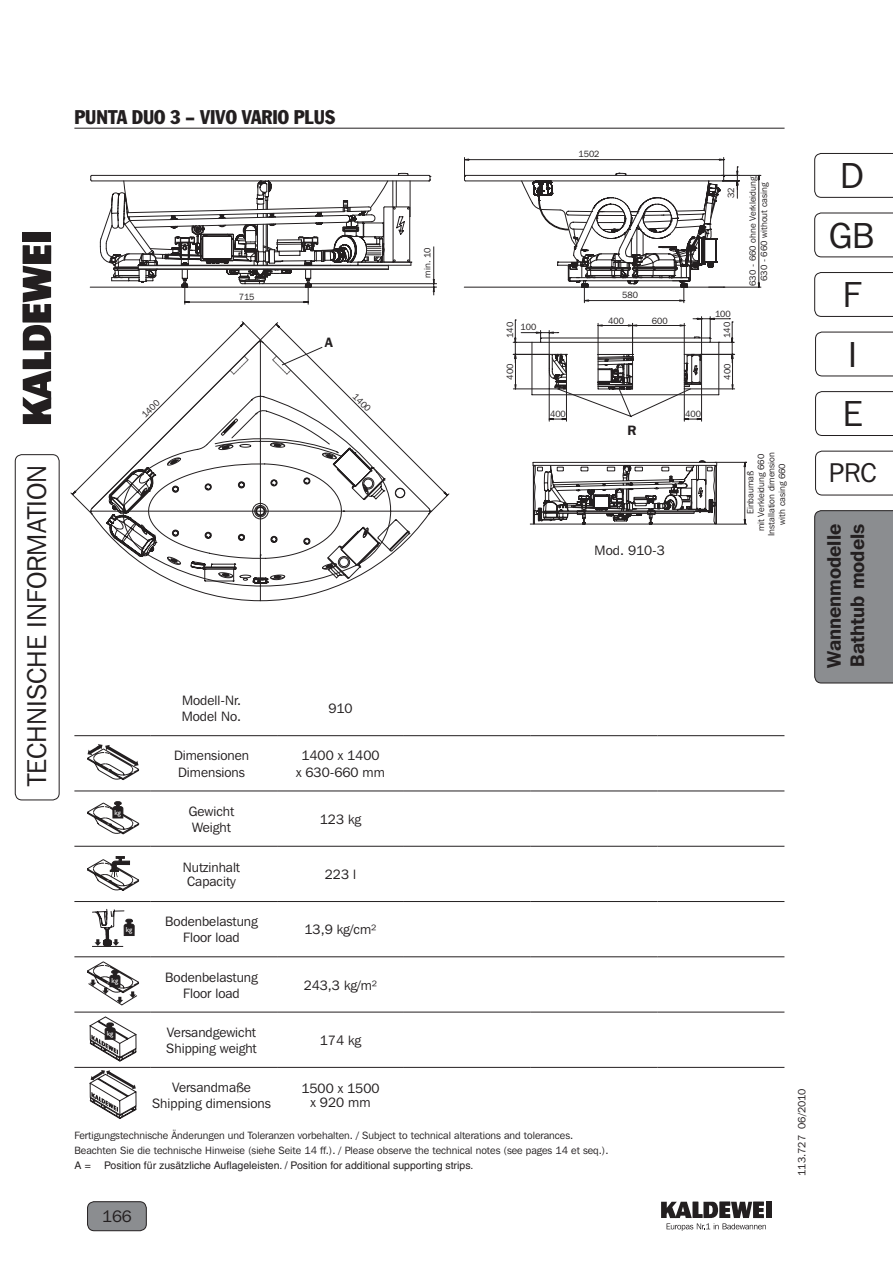
<style>
.page{position:relative;width:893px;height:1263px;background:#fff}
.page>*{position:absolute;margin:0;border:0;box-sizing:border-box;transform-origin:0 0}
.t1{font:36px "Franklin Gothic IT Cby BT";color:#231f20}
.t2{font:27px "Franklin Gothic IT Cby BT";color:#231f20}
.t3{font:600 19.5px/23.4px "Franklin Gothic IT Cby BT";color:#231f20}
.t4{font:condensed 19.5px "Franklin Gothic";color:#231f20}
.t5{font:16.5px "Franklin Gothic IT Cby BT";color:#231f20}
.t6{font:13.5px/16.2px "Franklin Gothic IT Cby BT";color:#231f20;text-align:center}
.t7{font:600 13.5px "Franklin Gothic IT Cby BT";color:#231f20}
.t8{font:10.5px/15px "Franklin Gothic IT Cby BT";color:#231f20}
.t9{font:10.5px "Helvetica";color:#231f20}
.t10{font:9px/10.5px "Franklin Gothic IT Cby BT";color:#231f20;text-align:center}
.t11{font:7.35px "Gill Sans";letter-spacing:-.015em;color:#fff}
</style>
<div class="page">
<svg style="left:87px;top:1201px;width:60px;height:30px;background:#858789"></svg>
<div style="left:814px;top:510px;width:79px;height:174px;background:#8b8d90"></div>
<svg style="left:15px;top:454px;width:44px;height:347px"></svg>
<div style="left:23px;top:232px;width:28px;height:10px;background:#231f20"></div>
<svg style="left:23px;top:245px;width:28px;height:179px"></svg>
<div style="left:766px;top:1202px;width:6px;height:16px;background:#231f20"></div>
<svg style="left:661px;top:1202px;width:105px;height:29px"></svg>
<svg style="left:814px;top:153px;width:79px;height:44px"></svg>
<div style="left:819px;top:160px;width:65px;height:30px;background:#fff"></div>
<svg style="left:814px;top:212px;width:79px;height:45px"></svg>
<svg style="left:814px;top:272px;width:79px;height:44px"></svg>
<svg style="left:815px;top:331px;width:78px;height:45px"></svg>
<svg style="left:815px;top:391px;width:78px;height:44px"></svg>
<svg style="left:815px;top:450px;width:78px;height:45px"></svg>
<hr style="left:74px;top:128px;width:710px;height:1px;background:#231f20">
<hr style="left:74px;top:735px;width:76px;height:1px;background:#231f20">
<hr style="left:150px;top:735px;width:127px;height:1px;background:#231f20">
<hr style="left:277px;top:735px;width:127px;height:1px;background:#231f20">
<hr style="left:404px;top:735px;width:127px;height:1px;background:#231f20">
<hr style="left:531px;top:735px;width:127px;height:1px;background:#231f20">
<hr style="left:658px;top:735px;width:126px;height:1px;background:#231f20">
<hr style="left:74px;top:790px;width:76px;height:1px;background:#231f20">
<hr style="left:150px;top:790px;width:127px;height:1px;background:#231f20">
<hr style="left:277px;top:790px;width:127px;height:1px;background:#231f20">
<hr style="left:404px;top:790px;width:127px;height:1px;background:#231f20">
<hr style="left:531px;top:790px;width:127px;height:1px;background:#231f20">
<hr style="left:658px;top:790px;width:126px;height:1px;background:#231f20">
<hr style="left:74px;top:846px;width:76px;height:1px;background:#231f20">
<hr style="left:150px;top:846px;width:127px;height:1px;background:#231f20">
<hr style="left:277px;top:846px;width:127px;height:1px;background:#231f20">
<hr style="left:404px;top:846px;width:127px;height:1px;background:#231f20">
<hr style="left:531px;top:846px;width:127px;height:1px;background:#231f20">
<hr style="left:658px;top:846px;width:126px;height:1px;background:#231f20">
<hr style="left:74px;top:901px;width:76px;height:1px;background:#231f20">
<hr style="left:150px;top:901px;width:127px;height:1px;background:#231f20">
<hr style="left:277px;top:901px;width:127px;height:1px;background:#231f20">
<hr style="left:404px;top:901px;width:127px;height:1px;background:#231f20">
<hr style="left:531px;top:901px;width:127px;height:1px;background:#231f20">
<hr style="left:658px;top:901px;width:126px;height:1px;background:#231f20">
<hr style="left:74px;top:956px;width:76px;height:1px;background:#231f20">
<hr style="left:150px;top:956px;width:127px;height:1px;background:#231f20">
<hr style="left:277px;top:956px;width:127px;height:1px;background:#231f20">
<hr style="left:404px;top:956px;width:127px;height:1px;background:#231f20">
<hr style="left:531px;top:956px;width:127px;height:1px;background:#231f20">
<hr style="left:658px;top:956px;width:126px;height:1px;background:#231f20">
<hr style="left:74px;top:1012px;width:76px;height:1px;background:#231f20">
<hr style="left:150px;top:1012px;width:127px;height:1px;background:#231f20">
<hr style="left:277px;top:1012px;width:127px;height:1px;background:#231f20">
<hr style="left:404px;top:1012px;width:127px;height:1px;background:#231f20">
<hr style="left:531px;top:1012px;width:127px;height:1px;background:#231f20">
<hr style="left:658px;top:1012px;width:126px;height:1px;background:#231f20">
<hr style="left:74px;top:1067px;width:76px;height:1px;background:#231f20">
<hr style="left:150px;top:1067px;width:127px;height:1px;background:#231f20">
<hr style="left:277px;top:1067px;width:127px;height:1px;background:#231f20">
<hr style="left:404px;top:1067px;width:127px;height:1px;background:#231f20">
<hr style="left:531px;top:1067px;width:127px;height:1px;background:#231f20">
<hr style="left:658px;top:1067px;width:126px;height:1px;background:#231f20">
<svg style="left:87px;top:744px;width:52px;height:36px"></svg>
<svg style="left:87px;top:801px;width:52px;height:33px"></svg>
<svg style="left:87px;top:856px;width:52px;height:35px"></svg>
<svg style="left:92px;top:909px;width:42px;height:37px"></svg>
<hr style="left:92px;top:946px;width:31px;height:1px;background:#231f20">
<svg style="left:87px;top:961px;width:52px;height:44px"></svg>
<svg style="left:90px;top:1016px;width:46px;height:45px"></svg>
<svg style="left:90px;top:1070px;width:47px;height:49px"></svg>
<svg style="left:70px;top:157px;width:677px;height:426px"></svg>
<h2 class="t2" style="left:20px;top:786px;width:323px;rotate:-90deg">TECHNISCHE INFORMATION</h2>
<h3 class="t4" style="left:74px;top:105px;width:262px">PUNTA DUO 3 - VIVO VARIO PLUS</h3>
<p class="t10" style="left:422px;top:278px;width:32px;rotate:-90deg">min. 10</p>
<p class="t10" style="left:578px;top:149px;width:23px">1502</p>
<p class="t10" style="left:239px;top:291px;width:17px">715</p>
<p class="t10" style="left:622px;top:290px;width:17px">580</p>
<p class="t10" style="left:726px;top:198px;width:12px;rotate:-90deg">32</p>
<p class="t7" style="left:325px;top:333px;width:10px">A</p>
<p class="t10" style="left:139px;top:413px;width:23px;rotate:-46deg">1400</p>
<p class="t10" style="left:358px;top:391px;width:23px;rotate:46deg">1400</p>
<p class="t10" style="left:715px;top:308px;width:17px">100</p>
<p class="t10" style="left:608px;top:315px;width:17px">400</p>
<p class="t10" style="left:652px;top:315px;width:17px">600</p>
<p class="t10" style="left:505px;top:338px;width:18px;rotate:-90deg">140</p>
<p class="t10" style="left:721px;top:338px;width:18px;rotate:-90deg">140</p>
<p class="t10" style="left:521px;top:322px;width:17px">100</p>
<p class="t10" style="left:505px;top:379px;width:18px;rotate:-90deg">400</p>
<p class="t10" style="left:550px;top:408px;width:17px">400</p>
<p class="t10" style="left:685px;top:408px;width:17px">400</p>
<p class="t7" style="left:628px;top:422px;width:10px">R</p>
<p class="t10" style="left:722px;top:379px;width:18px;rotate:-90deg">400</p>
<p class="t6" style="left:595px;top:542px;width:72px">Mod. 910-3</p>
<p class="t10" style="left:747px;top:286px;width:111px;line-height:11.6px;rotate:-90deg">630 - 660 ohne Verkleidung<br>630 - 660 without casing</p>
<p class="t10" style="left:745px;top:536px;width:85px;rotate:-90deg">Einbaumaß<br>mit Verkleidung 660<br>Installation dimension with casing 660</p>
<p class="t6" style="left:182px;top:692px;width:61px;text-align:left">Modell-Nr.<br>Model No.</p>
<p class="t6" style="left:328px;top:700px;width:26px">910</p>
<p class="t6" style="left:174px;top:747px;width:77px">Dimensionen<br>Dimensions</p>
<p class="t6" style="left:296px;top:747px;width:90px">1400 x 1400<br>x 630-660 mm</p>
<p class="t11" style="left:115px;top:808px;width:8px">kg</p>
<p class="t6" style="left:189px;top:803px;width:47px;text-align:left">Gewicht<br>Weight</p>
<p class="t6" style="left:320px;top:811px;width:43px">123 kg</p>
<p class="t6" style="left:183px;top:860px;width:59px;line-height:14.4px">Nutzinhalt<br>Capacity</p>
<p class="t6" style="left:325px;top:866px;width:33px">223 l</p>
<p class="t11" style="left:126px;top:925px;width:8px">kg</p>
<p class="t6" style="left:165px;top:913px;width:94px">Bodenbelastung<br>Floor load</p>
<p class="t6" style="left:305px;top:921px;width:73px">13,9 kg/cm²</p>
<p class="t11" style="left:112px;top:977px;width:8px">kg</p>
<p class="t6" style="left:165px;top:968px;width:94px">Bodenbelastung<br>Floor load</p>
<p class="t6" style="left:304px;top:976px;width:75px">243,3 kg/m²</p>
<p class="t11" style="left:107px;top:1029px;width:8px">kg</p>
<p class="t6" style="left:166px;top:1024px;width:92px;text-align:left">Versandgewicht<br>Shipping weight</p>
<p class="t6" style="left:320px;top:1032px;width:43px">174 kg</p>
<p class="t6" style="left:152px;top:1079px;width:120px">Versandmaße<br>Shipping dimensions</p>
<p class="t6" style="left:302px;top:1081px;width:79px;line-height:14.4px">1500 x 1500 x 920 mm</p>
<p class="t8" style="left:74px;top:1128px;width:536px">Fertigungstechnische Änderungen und Toleranzen vorbehalten. / Subject to technical alterations and tolerances.<br>Beachten Sie die technische Hinweise (siehe Seite 14 ff.). / Please observe the technical notes (see pages 14 et seq.).</p>
<p class="t9" style="left:74px;top:1159px;width:18px">A =</p>
<p class="t9" style="left:104px;top:1159px;width:371px">Position für zusätzliche Auflageleisten. / Position for additional supporting strips.</p>
<p class="t5" style="left:102px;top:1206px;width:31px">166</p>
<p class="t8" style="left:794px;top:1176px;width:89px;rotate:-90deg">113.727 06/2010</p>
<h1 class="t1" style="left:840px;top:153px;width:25px">D</h1>
<h1 class="t1" style="left:829px;top:213px;width:47px">GB</h1>
<h1 class="t1" style="left:843px;top:272px;width:20px">F</h1>
<h1 class="t1" style="left:848px;top:332px;width:10px">I</h1>
<h1 class="t1" style="left:843px;top:391px;width:21px">E</h1>
<h2 class="t2" style="left:829px;top:456px;width:49px">PRC</h2>
<h3 class="t3" style="left:822px;top:668px;width:145px;rotate:-90deg">Wannenmodelle<br>Bathtub models</h3>
</div>
